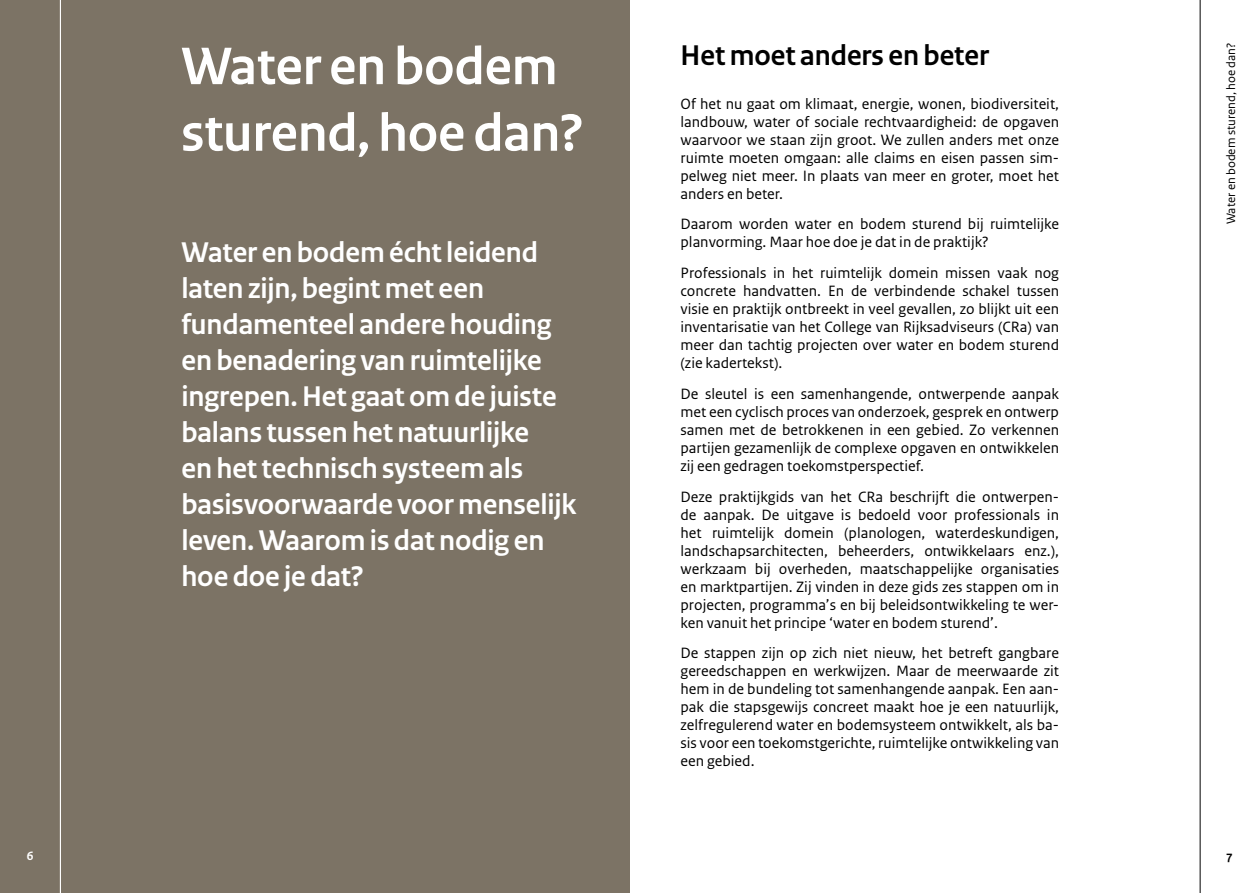
<style>
.page{position:relative;width:1259px;height:893px;background:#fff}
.page>*{position:absolute;margin:0;border:0;box-sizing:border-box;transform-origin:0 0}
.t1{font:700 55.5px/66.6px "Rijksoverheid Sans Heading";color:#fff}
.t2{font:700 30px/36px "Rijksoverheid Sans Heading";color:#fff}
.t3{font:700 30px "Rijksoverheid Sans Heading";color:#000}
.t4{font:15.75px/18px "Rijksoverheid Sans Text";color:#000;text-align:justify}
.t5{font:12.75px "Rijksoverheid Sans Text";color:#000}
.t6{font:700 12.75px "Rijksoverheid Sans Text";color:#fff}
.t7{font:700 12.75px "Rijksoverheid Sans Text";color:#000}
</style>
<div class="page">
<div style="left:0;top:0;width:629px;height:893px;background:#7c7365"></div>
<hr style="left:1199px;top:0;width:1px;height:893px;background:#000">
<hr style="left:60px;top:0;width:1px;height:893px;background:#fff">
<h1 class="t1" style="left:181px;top:34px;width:403px">Water en bodem sturend, hoe dan?</h1>
<p class="t2" style="left:181px;top:235px;width:396px">Water en bodem écht leidend laten zijn, begint met een fundamenteel andere houding en benadering van ruimtelijke ingrepen. Het gaat om de juiste balans tussen het natuurlijke<br>en het technisch systeem als basisvoorwaarde voor menselijk leven. Waarom is dat nodig en hoe doe je dat?</p>
<h2 class="t3" style="left:680px;top:38px;width:310px">Het moet anders en beter</h2>
<p class="t4" style="left:680px;top:95px;width:380px">Of het nu gaat om klimaat, energie, wonen, biodiversiteit, landbouw, water of sociale rechtvaardigheid: de opgaven waarvoor we staan zijn groot. We zullen anders met onze ruimte moeten omgaan: alle claims en eisen passen sim&shy;pelweg niet meer. In plaats van meer en groter, moet het anders en beter.</p>
<p class="t4" style="left:680px;top:215px;width:380px">Daarom worden water en bodem sturend bij ruimtelijke planvorming. Maar hoe doe je dat in de praktijk?</p>
<p class="t4" style="left:680px;top:264px;width:380px">Professionals in het ruimtelijk domein missen vaak nog concrete handvatten. En de verbindende schakel tussen visie en praktijk ontbreekt in veel gevallen, zo blijkt uit een inventarisatie van het College van Rijksadviseurs (CRa) van meer dan tachtig projecten over water en bodem sturend (zie kadertekst).</p>
<p class="t4" style="left:680px;top:385px;width:380px">De sleutel is een samenhangende, ontwerpende aanpak met een cyclisch proces van onderzoek, gesprek en ontwerp samen met de betrokkenen in een gebied. Zo verkennen partijen gezamenlijk de complexe opgaven en ontwikkelen zij een gedragen toekomstperspectief.</p>
<p class="t4" style="left:680px;top:488px;width:380px">Deze praktijkgids van het CRa beschrijft die ontwerpen&shy;de aanpak. De uitgave is bedoeld voor professionals in het ruimtelijk domein (planologen, waterdeskundigen, landschapsarchitecten, beheerders, ontwikkelaars enz.), werkzaam bij overheden, maatschappelijke organisaties en marktpartijen. Zij vinden in deze gids zes stappen om in projecten, programma’s en bij beleidsontwikkeling te wer&shy;ken vanuit het principe ‘water en bodem sturend’.</p>
<p class="t4" style="left:680px;top:644px;width:380px">De stappen zijn op zich niet nieuw, het betreft gangbare gereedschappen en werkwijzen. Maar de meerwaarde zit hem in de bundeling tot samenhangende aanpak. Een aan&shy;pak die stapsgewijs concreet maakt hoe je een natuurlijk, zelfregulerend water en bodemsysteem ontwikkelt, als ba&shy;sis voor een toekomstgerichte, ruimtelijke ontwikkeling van een gebied.</p>
<p class="t5" style="left:1223px;top:224px;width:183px;rotate:-90deg">Water en bodem sturend, hoe dan?</p>
<p class="t6" style="left:27px;top:849px;width:8px">6</p>
<p class="t7" style="left:1226px;top:849px;width:8px">7</p>
</div>
